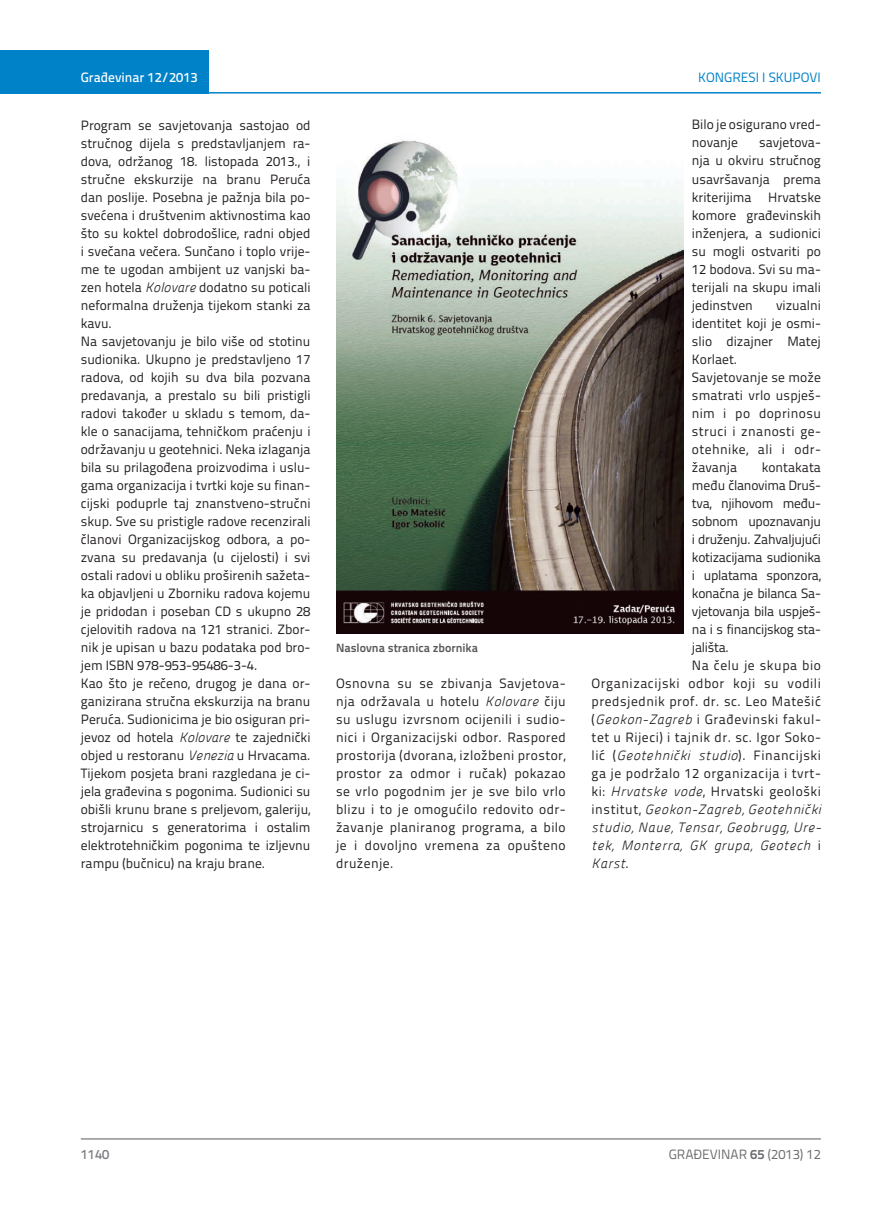
<style>
.page{position:relative;width:872px;height:1212px;background:#fff}
.page>*{position:absolute;margin:0;border:0;box-sizing:border-box;transform-origin:0 0}
.t1{font:13.5px/18px "Titillium Text 22 L";color:#231f20}
.t2{font:13.5px "Titillium Text 22 L";letter-spacing:.04em;color:#231f20}
.t3{font:13.5px "Titillium Text 22 L";letter-spacing:-.02em;color:#231f20}
.t4{font:italic 13.5px/18px "Panefresco 250 wt";letter-spacing:.04em;color:#231f20;text-align:justify}
.t5{font:13.5px "Titillium Text 22 L";color:#6c6d70}
.t6{font:500 13.5px "Titillium Text 22 L";color:#fff}
.t7{font:13.5px "Titillium Text 22 L";color:#0082c8}
.t8{font:500 13.5px "Titillium Text 22 L";color:#787a7d}
.t9{font:700 12px "Titillium Text 22 L";color:#57585a}
.s1{font-family:"Panefresco 250 wt";font-style:italic}
.s2{font-family:"Titillium Text 22 L";font-style:normal}
.s3{font-weight:700}
</style>
<div class="page">
<hr style="left:81px;top:1139px;width:740px;height:1px;background:#57585a">
<div style="left:0;top:50px;width:208px;height:44px;background:#0082c8"></div>
<hr style="left:0;top:92px;width:821px;height:2px;background:#0082c8">
<img style="left:336px;top:140px;width:347px;height:493px">
<p class="t6" style="left:81px;top:67px;width:118px">Građevinar 12/2013</p>
<p class="t7" style="left:698px;top:68px;width:124px">KONGRESI I SKUPOVI</p>
<p class="t1" style="left:81px;top:115px;width:231px">Program se savjetovanja sastojao od stručnog dijela s predstavljanjem ra&shy;dova, održanog 18. listopada 2013., i stručne ekskurzije na branu Peruća dan poslije. Posebna je pažnja bila po&shy;svećena i društvenim aktivnostima kao što su koktel dobrodošlice, radni objed i svečana večera. Sunčano i toplo vrije&shy;me te ugodan ambijent uz vanjski ba&shy;zen hotela <span class="s1">Kolovare</span> dodatno su poticali neformalna druženja tijekom stanki za kavu.<br>Na savjetovanju je bilo više od stotinu sudionika. Ukupno je predstavljeno 17 radova, od kojih su dva bila pozvana predavanja, a prestalo su bili pristigli radovi također u skladu s temom, da&shy;kle o sanacijama, tehničkom praćenju i održavanju u geotehnici. Neka izlaganja bila su prilagođena proizvodima i uslu&shy;gama organizacija i tvrtki koje su finan&shy;cijski poduprle taj znanstveno-stručni skup. Sve su pristigle radove recenzirali članovi Organizacijskog odbora, a po&shy;zvana su predavanja (u cijelosti) i svi ostali radovi u obliku proširenih sažeta&shy;ka objavljeni u Zborniku radova kojemu je pridodan i poseban CD s ukupno 28 cjelovitih radova na 121 stranici. Zbor&shy;nik je upisan u bazu podataka pod bro&shy;jem ISBN 978-953-95486-3-4.<br>Kao što je rečeno, drugog je dana or&shy;ganizirana stručna ekskurzija na branu Peruća. Sudionicima je bio osiguran pri&shy;jevoz od hotela <span class="s1">Kolovare</span> te zajednički objed u restoranu <span class="s1">Venezia</span> u Hrvacama.<br>Tijekom posjeta brani razgledana je ci&shy;jela građevina s pogonima. Sudionici su obišli krunu brane s preljevom, galeriju, strojarnicu s generatorima i ostalim elektrotehničkim pogonima te izljevnu rampu (bučnicu) na kraju brane.</p>
<p class="t1" style="left:692px;top:115px;width:130px">Bilo je osigurano vred&shy;novanje</p>
<p class="t1" style="left:692px;top:133px;width:130px;text-align:justify;text-indent:67px">savjetova&shy;nja u okviru stručnog usavršavanja prema kriterijima Hrvatske komore građevinskih inženjera, a sudionici su mogli ostvariti po 12 bodova. Svi su ma&shy;terijali na skupu imali jedinstven</p>
<p class="t1" style="left:692px;top:295px;width:130px;text-indent:84px">vizualni identitet koji je osmi&shy;slio dizajner Matej<br>Korlaet.<br>Savjetovanje se može smatrati vrlo uspješ&shy;nim i po doprinosu struci i znanosti ge&shy;otehnike, ali i odr&shy;žavanja</p>
<p class="t1" style="left:761px;top:457px;width:61px">kontakata</p>
<p class="t3" style="left:692px;top:475px;width:130px">među članovima Druš-</p>
<p class="t3" style="left:692px;top:493px;width:130px">tva, njihovom među-</p>
<p class="t3" style="left:692px;top:511px;width:130px">sobnom upoznavanju</p>
<p class="t3" style="left:692px;top:529px;width:130px">i druženju. Zahvaljujući</p>
<p class="t3" style="left:692px;top:547px;width:130px">kotizacijama sudionika</p>
<p class="t3" style="left:692px;top:565px;width:130px">i uplatama sponzora,</p>
<p class="t3" style="left:692px;top:583px;width:130px">konačna je bilanca Sa-</p>
<p class="t3" style="left:692px;top:601px;width:130px">vjetovanja bila uspješ-</p>
<p class="t3" style="left:692px;top:619px;width:130px">na i s financijskog sta-</p>
<p class="t3" style="left:692px;top:637px;width:38px">jališta.</p>
<p class="t2" style="left:692px;top:655px;width:130px">Na čelu je skupa bio</p>
<p class="t2" style="left:591px;top:673px;width:231px">Organizacijski odbor koji su vodili</p>
<p class="t2" style="left:591px;top:691px;width:231px">predsjednik prof. dr. sc. Leo Matešić</p>
<p class="t2" style="left:591px;top:709px;width:231px">(<span class="s1">Geokon-Zagreb</span> i Građevinski fakul-</p>
<p class="t2" style="left:591px;top:727px;width:231px">tet u Rijeci) i tajnik dr. sc. Igor Soko-</p>
<p class="t2" style="left:591px;top:745px;width:231px">lić (<span class="s1">Geotehnički studio</span>). Financijski</p>
<p class="t2" style="left:591px;top:763px;width:231px">ga je podržalo 12 organizacija i tvrt-</p>
<p class="t2" style="left:591px;top:781px;width:231px">ki: <span class="s1">Hrvatske vode</span>, Hrvatski geološki</p>
<p class="t4" style="left:591px;top:799px;width:231px"><span class="s2">institut,</span> Geokon-Zagreb, Geotehnički studio, Naue, Tensar, Geobrugg, Ure&shy;tek, Monterra, GK grupa, Geotech <span class="s2">i </span>Karst<span class="s2">.</span></p>
<p class="t9" style="left:336px;top:638px;width:143px">Naslovna stranica zbornika</p>
<p class="t1" style="left:336px;top:673px;width:231px;text-align:justify">Osnovna su se zbivanja Savjetova&shy;nja održavala u hotelu <span class="s1">Kolovare</span> čiju su uslugu izvrsnom ocijenili i sudio&shy;nici i Organizacijski odbor. Raspored prostorija (dvorana, izložbeni prostor, prostor za odmor i ručak) pokazao se vrlo pogodnim jer je sve bilo vrlo blizu i to je omogućilo redovito odr&shy;žavanje planiranog programa, a bilo je i dovoljno vremena za opušteno druženje.</p>
<p class="t8" style="left:81px;top:1144px;width:30px">1140</p>
<p class="t5" style="left:669px;top:1144px;width:154px">GRAĐEVINAR <span class="s3">65</span> (2013) 12</p>
</div>
